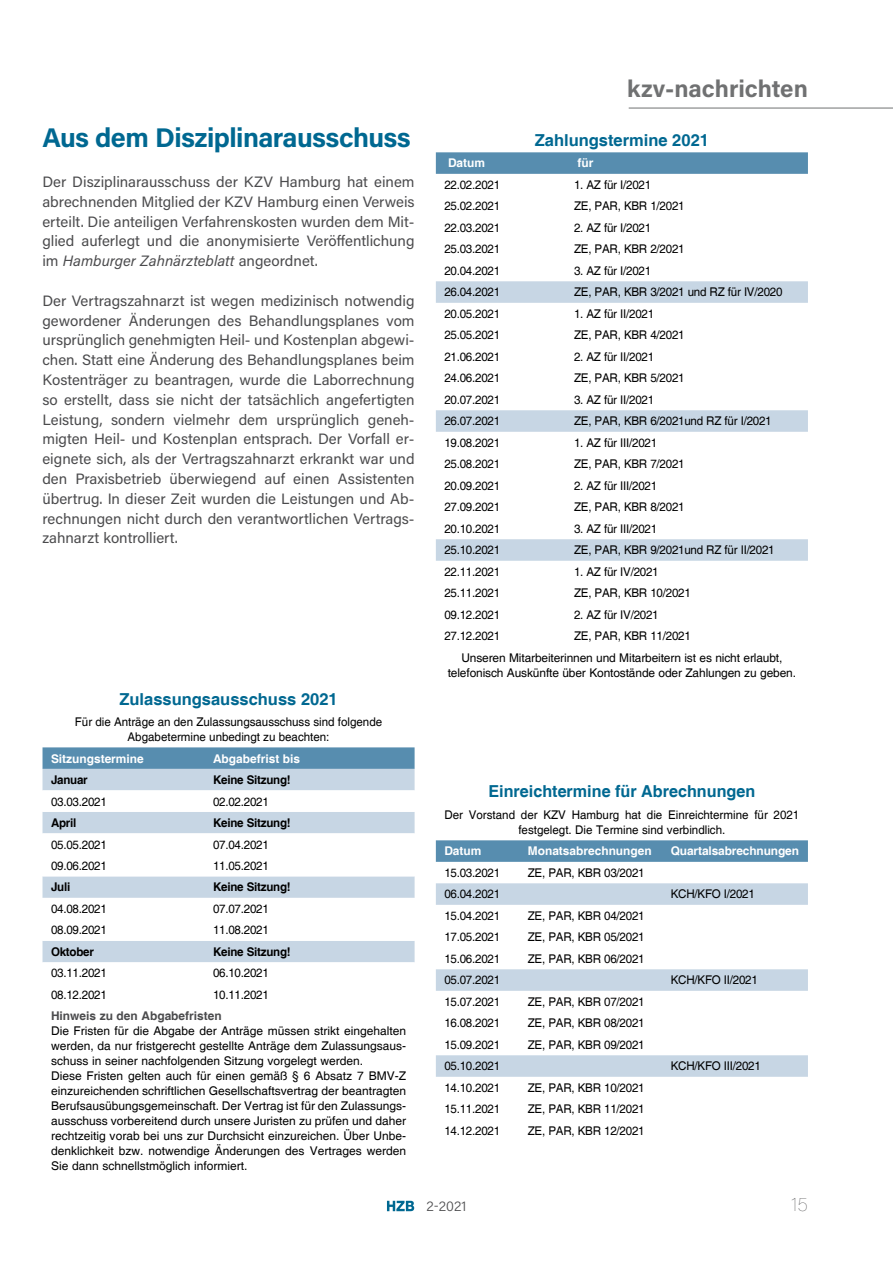
<style>
.page{position:relative;width:893px;height:1263px;background:#fff}
.page>*{position:absolute;margin:0;border:0;box-sizing:border-box;transform-origin:0 0}
.t1{font:700 27px "Acumin Pro";letter-spacing:-.02em;color:#006891}
.t2{font:700 24px "Acumin Pro";color:#707172}
.t3{font:100 19.5px "Acumin Pro";color:#4b4b4d}
.t4{font:700 16.5px "Helvetica";color:#006891}
.t5{font:15px/19.8px "Acumin Pro";color:#4b4b4d;text-align:justify}
.t6{font:300 13.5px "Acumin Pro";color:#4b4b4d}
.t7{font:12px/15px "Helvetica";letter-spacing:-.01em;color:#000;text-align:center;scale:.96 1}
.t8{font:12px/15px "Helvetica";letter-spacing:-.01em;color:#000}
.t9{font:700 12px "Helvetica";color:#fff}
.t10{font:700 12px "Helvetica";letter-spacing:-.02em;color:#000;scale:.96 1}
.t11{font:700 12px "Helvetica";color:#4b4b4d}
.s1{font-style:italic}
</style>
<div class="page">
<hr style="left:629px;top:108px;width:264px;height:1px;background:#707172">
<svg style="left:387px;top:1201px;width:27px;height:10px"></svg>
<svg style="left:43px;top:747px;width:372px;height:22px;background:#5b8fb0"></svg>
<div style="left:43px;top:769px;width:372px;height:21px;background:#c7d6e4"></div>
<svg style="left:43px;top:812px;width:372px;height:150px"></svg>
<svg style="left:436px;top:152px;width:372px;height:22px;background:#5a8fb0"></svg>
<svg style="left:436px;top:281px;width:372px;height:280px"></svg>
<svg style="left:436px;top:840px;width:372px;height:22px;background:#5a8fb0"></svg>
<svg style="left:436px;top:883px;width:372px;height:194px"></svg>
<h1 class="t1" style="left:42px;top:119px;width:370px">Aus dem Disziplinarausschuss</h1>
<p class="t5" style="left:42px;top:171px;width:374px">Der Disziplinarausschuss der KZV Hamburg hat einem abrechnenden Mitglied der KZV Hamburg einen Verweis erteilt. Die anteiligen Verfahrenskosten wurden dem Mit&shy;glied auferlegt und die anonymisierte Veröffentlichung im <span class="s1">Hamburger Zahnärzteblatt</span> angeordnet.</p>
<p class="t5" style="left:42px;top:290px;width:374px">Der Vertragszahnarzt ist wegen medizinisch notwendig gewordener Änderungen des Behandlungsplanes vom ursprünglich genehmigten Heil- und Kostenplan abgewi&shy;chen. Statt eine Änderung des Behandlungsplanes beim Kostenträger zu beantragen, wurde die Laborrechnung so erstellt, dass sie nicht der tatsächlich angefertigten Leistung, sondern vielmehr dem ursprünglich geneh&shy;migten Heil- und Kostenplan entsprach. Der Vorfall er&shy;eignete sich, als der Vertragszahnarzt erkrankt war und den Praxisbetrieb überwiegend auf einen Assistenten übertrug. In dieser Zeit wurden die Leistungen und Ab&shy;rechnungen nicht durch den verantwortlichen Vertrags&shy;zahnarzt kontrolliert.</p>
<h3 class="t4" style="left:119px;top:689px;width:220px">Zulassungsausschuss 2021</h3>
<p class="t7" style="left:75px;top:715px;width:322px">Für die Anträge an den Zulassungsausschuss sind folgende<br>Abgabetermine unbedingt zu beachten:</p>
<p class="t9" style="left:51px;top:751px;width:94px">Sitzungstermine</p>
<p class="t9" style="left:213px;top:751px;width:89px">Abgabefrist bis</p>
<p class="t10" style="left:51px;top:772px;width:40px">Januar</p>
<p class="t10" style="left:213px;top:772px;width:82px">Keine Sitzung!</p>
<p class="t7" style="left:51px;top:794px;width:60px">03.03.2021</p>
<p class="t7" style="left:213px;top:794px;width:60px">02.02.2021</p>
<p class="t10" style="left:51px;top:815px;width:28px">April</p>
<p class="t10" style="left:213px;top:815px;width:82px">Keine Sitzung!</p>
<p class="t7" style="left:51px;top:837px;width:60px">05.05.2021</p>
<p class="t7" style="left:213px;top:837px;width:60px">07.04.2021</p>
<p class="t7" style="left:51px;top:859px;width:60px">09.06.2021</p>
<p class="t7" style="left:213px;top:859px;width:60px">11.05.2021</p>
<p class="t10" style="left:51px;top:880px;width:22px">Juli</p>
<p class="t10" style="left:213px;top:880px;width:82px">Keine Sitzung!</p>
<p class="t7" style="left:51px;top:902px;width:60px">04.08.2021</p>
<p class="t7" style="left:213px;top:902px;width:60px">07.07.2021</p>
<p class="t7" style="left:51px;top:923px;width:60px">08.09.2021</p>
<p class="t7" style="left:213px;top:923px;width:60px">11.08.2021</p>
<p class="t10" style="left:51px;top:944px;width:46px">Oktober</p>
<p class="t10" style="left:213px;top:944px;width:82px">Keine Sitzung!</p>
<p class="t7" style="left:51px;top:966px;width:60px">03.11.2021</p>
<p class="t7" style="left:213px;top:966px;width:60px">06.10.2021</p>
<p class="t7" style="left:51px;top:988px;width:60px">08.12.2021</p>
<p class="t7" style="left:213px;top:988px;width:60px">10.11.2021</p>
<p class="t11" style="left:51px;top:1009px;width:172px">Hinweis zu den Abgabefristen</p>
<p class="t8" style="left:51px;top:1024px;width:357px">Die Fristen für die Abgabe der Anträge müssen strikt eingehalten werden, da nur fristgerecht gestellte Anträge dem Zulassungsaus&shy;schuss in seiner nachfolgenden Sitzung vorgelegt werden.<br>Diese Fristen gelten auch für einen gemäß § 6 Absatz 7 BMV-Z einzureichenden schriftlichen Gesellschaftsvertrag der beantragten Berufsausübungsgemeinschaft. Der Vertrag ist für den Zulassungs&shy;ausschuss vorbereitend durch unsere Juristen zu prüfen und daher rechtzeitig vorab bei uns zur Durchsicht einzureichen. Über Unbe&shy;denklichkeit bzw. notwendige Änderungen des Vertrages werden Sie dann schnellstmöglich informiert.</p>
<h2 class="t2" style="left:627px;top:71px;width:182px">kzv-nachrichten</h2>
<h3 class="t4" style="left:535px;top:130px;width:176px">Zahlungstermine 2021</h3>
<p class="t9" style="left:448px;top:156px;width:39px">Datum</p>
<p class="t9" style="left:578px;top:156px;width:17px">für</p>
<p class="t7" style="left:444px;top:178px;width:60px">22.02.2021</p>
<p class="t7" style="left:574px;top:178px;width:82px">1. AZ für I/2021</p>
<p class="t7" style="left:444px;top:199px;width:60px">25.02.2021</p>
<p class="t7" style="left:574px;top:199px;width:117px">ZE, PAR, KBR 1/2021</p>
<p class="t7" style="left:444px;top:221px;width:60px">22.03.2021</p>
<p class="t7" style="left:574px;top:221px;width:82px">2. AZ für I/2021</p>
<p class="t7" style="left:444px;top:242px;width:60px">25.03.2021</p>
<p class="t7" style="left:574px;top:242px;width:117px">ZE, PAR, KBR 2/2021</p>
<p class="t7" style="left:444px;top:264px;width:60px">20.04.2021</p>
<p class="t7" style="left:574px;top:264px;width:82px">3. AZ für I/2021</p>
<p class="t7" style="left:444px;top:285px;width:60px">26.04.2021</p>
<p class="t7" style="left:574px;top:285px;width:219px">ZE, PAR, KBR 3/2021 und RZ für IV/2020</p>
<p class="t7" style="left:444px;top:307px;width:60px">20.05.2021</p>
<p class="t7" style="left:574px;top:307px;width:85px">1. AZ für II/2021</p>
<p class="t7" style="left:444px;top:328px;width:60px">25.05.2021</p>
<p class="t7" style="left:574px;top:328px;width:117px">ZE, PAR, KBR 4/2021</p>
<p class="t7" style="left:444px;top:350px;width:60px">21.06.2021</p>
<p class="t7" style="left:574px;top:350px;width:85px">2. AZ für II/2021</p>
<p class="t7" style="left:444px;top:371px;width:60px">24.06.2021</p>
<p class="t7" style="left:574px;top:371px;width:117px">ZE, PAR, KBR 5/2021</p>
<p class="t7" style="left:444px;top:393px;width:60px">20.07.2021</p>
<p class="t7" style="left:574px;top:393px;width:85px">3. AZ für II/2021</p>
<p class="t7" style="left:444px;top:414px;width:60px">26.07.2021</p>
<p class="t7" style="left:574px;top:414px;width:207px">ZE, PAR, KBR 6/2021und RZ für I/2021</p>
<p class="t7" style="left:444px;top:436px;width:60px">19.08.2021</p>
<p class="t7" style="left:574px;top:436px;width:88px">1. AZ für III/2021</p>
<p class="t7" style="left:444px;top:457px;width:60px">25.08.2021</p>
<p class="t7" style="left:574px;top:457px;width:117px">ZE, PAR, KBR 7/2021</p>
<p class="t7" style="left:444px;top:479px;width:60px">20.09.2021</p>
<p class="t7" style="left:574px;top:479px;width:88px">2. AZ für III/2021</p>
<p class="t7" style="left:444px;top:500px;width:60px">27.09.2021</p>
<p class="t7" style="left:574px;top:500px;width:117px">ZE, PAR, KBR 8/2021</p>
<p class="t7" style="left:444px;top:522px;width:60px">20.10.2021</p>
<p class="t7" style="left:574px;top:522px;width:88px">3. AZ für III/2021</p>
<p class="t7" style="left:444px;top:543px;width:60px">25.10.2021</p>
<p class="t7" style="left:574px;top:543px;width:211px">ZE, PAR, KBR 9/2021und RZ für II/2021</p>
<p class="t7" style="left:444px;top:565px;width:60px">22.11.2021</p>
<p class="t7" style="left:574px;top:565px;width:90px">1. AZ für IV/2021</p>
<p class="t7" style="left:444px;top:586px;width:60px">25.11.2021</p>
<p class="t7" style="left:574px;top:586px;width:123px">ZE, PAR, KBR 10/2021</p>
<p class="t7" style="left:444px;top:608px;width:60px">09.12.2021</p>
<p class="t7" style="left:574px;top:608px;width:90px">2. AZ für IV/2021</p>
<p class="t7" style="left:444px;top:629px;width:60px">27.12.2021</p>
<p class="t7" style="left:461px;top:626px;width:336px;line-height:21.5px;text-align:left;text-indent:113px">ZE, PAR, KBR 11/2021<br>Unseren Mitarbeiterinnen und Mitarbeitern ist es nicht erlaubt,</p>
<p class="t8" style="left:448px;top:665px;width:350px">telefonisch Auskünfte über Kontostände oder Zahlungen zu geben.</p>
<h3 class="t4" style="left:488px;top:781px;width:268px">Einreichtermine für Abrechnungen</h3>
<p class="t7" style="left:444px;top:808px;width:371px">Der Vorstand der KZV Hamburg hat die Einreichtermine für 2021 festgelegt. Die Termine sind verbindlich.</p>
<p class="t9" style="left:444px;top:844px;width:39px">Datum</p>
<p class="t9" style="left:528px;top:844px;width:125px">Monatsabrechnungen</p>
<p class="t9" style="left:671px;top:844px;width:130px">Quartalsabrechnungen</p>
<p class="t7" style="left:444px;top:866px;width:60px">15.03.2021</p>
<p class="t7" style="left:528px;top:866px;width:123px">ZE, PAR, KBR 03/2021</p>
<p class="t7" style="left:444px;top:887px;width:60px">06.04.2021</p>
<p class="t7" style="left:671px;top:887px;width:89px">KCH/KFO I/2021</p>
<p class="t7" style="left:444px;top:909px;width:60px">15.04.2021</p>
<p class="t7" style="left:528px;top:909px;width:123px">ZE, PAR, KBR 04/2021</p>
<p class="t7" style="left:444px;top:930px;width:60px">17.05.2021</p>
<p class="t7" style="left:528px;top:930px;width:123px">ZE, PAR, KBR 05/2021</p>
<p class="t7" style="left:444px;top:952px;width:60px">15.06.2021</p>
<p class="t7" style="left:528px;top:952px;width:123px">ZE, PAR, KBR 06/2021</p>
<p class="t7" style="left:444px;top:973px;width:60px">05.07.2021</p>
<p class="t7" style="left:671px;top:973px;width:92px">KCH/KFO II/2021</p>
<p class="t7" style="left:444px;top:995px;width:60px">15.07.2021</p>
<p class="t7" style="left:528px;top:995px;width:123px">ZE, PAR, KBR 07/2021</p>
<p class="t7" style="left:444px;top:1016px;width:60px">16.08.2021</p>
<p class="t7" style="left:528px;top:1016px;width:123px">ZE, PAR, KBR 08/2021</p>
<p class="t7" style="left:444px;top:1038px;width:60px">15.09.2021</p>
<p class="t7" style="left:528px;top:1038px;width:123px">ZE, PAR, KBR 09/2021</p>
<p class="t7" style="left:444px;top:1059px;width:60px">05.10.2021</p>
<p class="t7" style="left:671px;top:1059px;width:95px">KCH/KFO III/2021</p>
<p class="t7" style="left:444px;top:1080px;width:60px">14.10.2021</p>
<p class="t7" style="left:528px;top:1080px;width:123px">ZE, PAR, KBR 10/2021</p>
<p class="t7" style="left:444px;top:1102px;width:60px">15.11.2021</p>
<p class="t7" style="left:528px;top:1102px;width:123px">ZE, PAR, KBR 11/2021</p>
<p class="t7" style="left:444px;top:1123px;width:60px">14.12.2021</p>
<p class="t7" style="left:528px;top:1123px;width:123px">ZE, PAR, KBR 12/2021</p>
<p class="t6" style="left:426px;top:1197px;width:41px">2-2021</p>
<h3 class="t3" style="left:791px;top:1191px;width:18px">15</h3>
</div>
